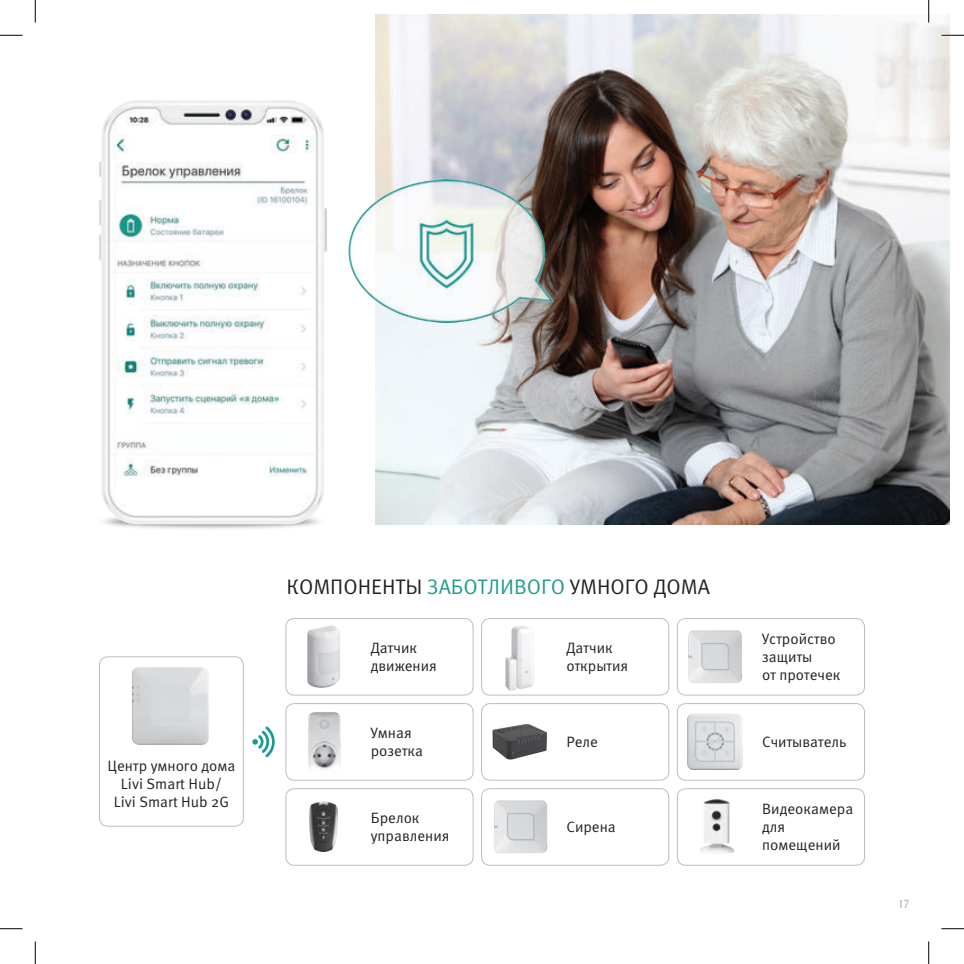
<style>
.page{position:relative;width:964px;height:964px;background:#fff}
.page>*{position:absolute;margin:0;border:0;box-sizing:border-box;transform-origin:0 0}
.t1{font:21px "Meta Pro";color:#231f20}
.t2{font:15px/18px "Meta Pro";color:#231f20}
.t3{font:12px "Barnaul Grotesk";color:#a8a9ad}
.s1{color:#219a8b}
</style>
<div class="page">
<img style="left:375px;top:14px;width:574px;height:510px">
<img style="left:99px;top:100px;width:227px;height:424px">
<svg style="left:252px;top:726px;width:23px;height:31px"></svg>
<img style="left:348px;top:179px;width:208px;height:143px">
<div style="left:99px;top:656px;width:145px;height:170px;border:1px solid #bcbdc0;border-radius:9px"></div>
<img style="left:132px;top:667px;width:77px;height:78px">
<div style="left:677px;top:618px;width:187px;height:77px;border:1px solid #bcbdc0;border-radius:9px"></div>
<div style="left:677px;top:703px;width:187px;height:77px;border:1px solid #bcbdc0;border-radius:9px"></div>
<div style="left:677px;top:788px;width:187px;height:77px;border:1px solid #bcbdc0;border-radius:9px"></div>
<div style="left:481px;top:618px;width:188px;height:77px;border:1px solid #bcbdc0;border-radius:9px"></div>
<div style="left:481px;top:703px;width:188px;height:77px;border:1px solid #bcbdc0;border-radius:9px"></div>
<div style="left:481px;top:788px;width:188px;height:77px;border:1px solid #bcbdc0;border-radius:9px"></div>
<div style="left:285px;top:618px;width:188px;height:77px;border:1px solid #bcbdc0;border-radius:9px"></div>
<div style="left:285px;top:703px;width:188px;height:77px;border:1px solid #bcbdc0;border-radius:9px"></div>
<div style="left:285px;top:788px;width:188px;height:77px;border:1px solid #bcbdc0;border-radius:9px"></div>
<img style="left:286px;top:618px;width:77px;height:76px">
<img style="left:308px;top:712px;width:33px;height:57px">
<img style="left:483px;top:618px;width:75px;height:76px">
<img style="left:492px;top:724px;width:56px;height:36px">
<img style="left:676px;top:618px;width:77px;height:76px">
<img style="left:687px;top:713px;width:55px;height:56px">
<img style="left:310px;top:801px;width:27px;height:50px">
<img style="left:482px;top:788px;width:76px;height:76px">
<img style="left:676px;top:790px;width:58px;height:72px">
<hr style="left:941px;top:34px;width:22px;height:2px;background:#fff">
<hr style="left:927px;top:0;width:2px;height:22px;background:#fff">
<svg style="left:0;top:35px;width:22px;height:1px"></svg>
<svg style="left:941px;top:35px;width:22px;height:1px"></svg>
<svg style="left:0;top:928px;width:22px;height:1px"></svg>
<svg style="left:941px;top:928px;width:22px;height:1px"></svg>
<svg style="left:35px;top:0;width:1px;height:22px"></svg>
<svg style="left:35px;top:941px;width:1px;height:22px"></svg>
<svg style="left:928px;top:0;width:1px;height:22px"></svg>
<svg style="left:928px;top:941px;width:1px;height:22px"></svg>
<p class="t2" style="left:107px;top:757px;width:129px">Центр умного дома</p>
<p class="t2" style="left:121px;top:775px;width:102px">Livi Smart Hub/</p>
<p class="t2" style="left:114px;top:793px;width:117px">Livi Smart Hub 2G</p>
<p class="t1" style="left:286px;top:573px;width:425px">КОМПОНЕНТЫ <span class="s1">ЗАБОТЛИВОГО</span> УМНОГО ДОМА</p>
<p class="t2" style="left:371px;top:639px;width:68px">Датчик движения</p>
<p class="t2" style="left:371px;top:724px;width:42px">Умная</p>
<p class="t2" style="left:371px;top:742px;width:54px">розетка</p>
<p class="t2" style="left:371px;top:809px;width:80px">Брелок управления</p>
<p class="t2" style="left:566px;top:639px;width:63px">Датчик открытия</p>
<p class="t2" style="left:566px;top:733px;width:33px">Реле</p>
<p class="t2" style="left:566px;top:818px;width:51px">Сирена</p>
<p class="t2" style="left:762px;top:630px;width:75px">Устройство защиты</p>
<p class="t2" style="left:762px;top:666px;width:80px">от протечек</p>
<p class="t2" style="left:762px;top:733px;width:86px">Считыватель</p>
<p class="t2" style="left:762px;top:800px;width:93px">Видеокамера</p>
<p class="t2" style="left:762px;top:818px;width:80px">для помещений</p>
<p class="t3" style="left:897px;top:897px;width:13px">17</p>
</div>
